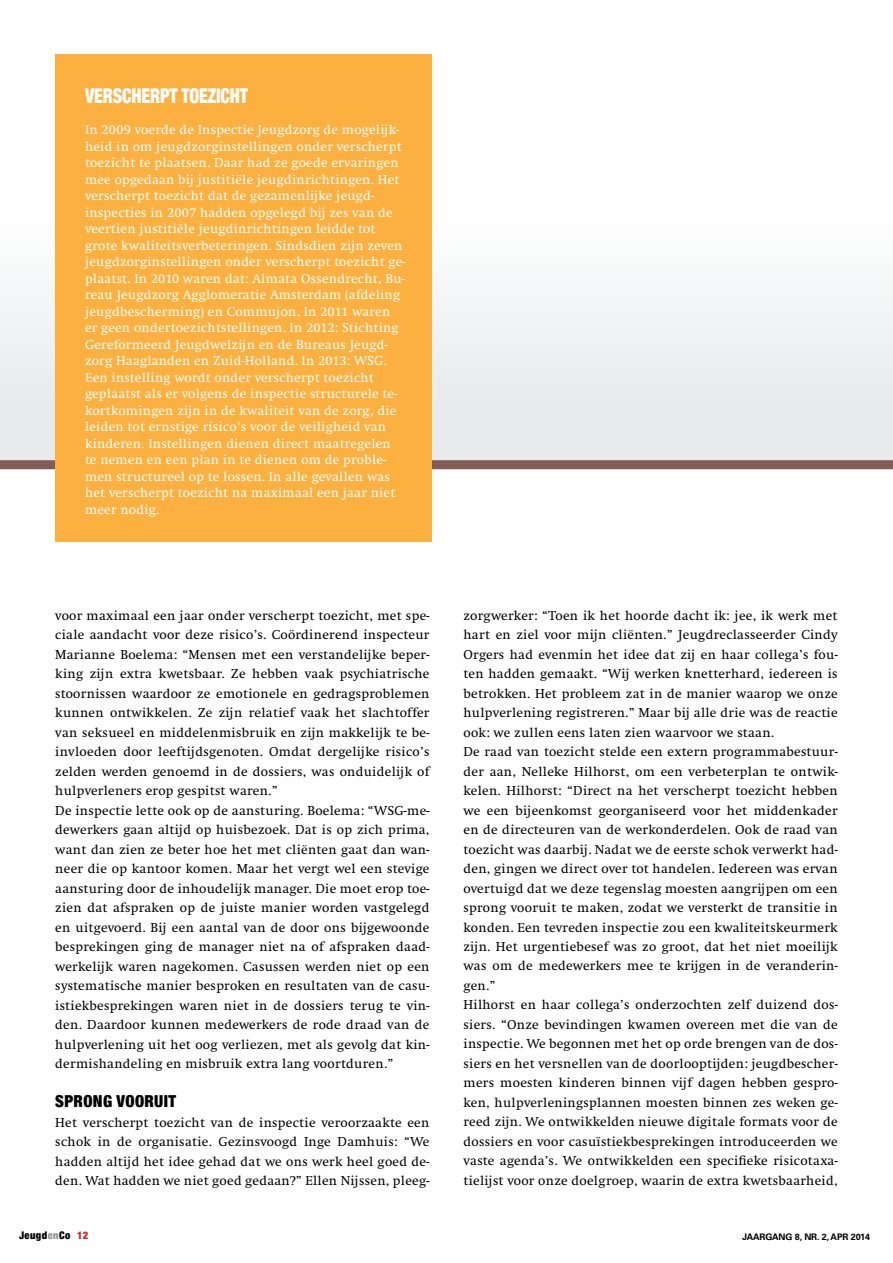
<style>
.page{position:relative;width:893px;height:1263px;background:#fff}
.page>*{position:absolute;margin:0;border:0;box-sizing:border-box;transform-origin:0 0}
.t1{font:900 condensed 20.4px "Helvetica Neue";color:#fff;scale:.87 1}
.t2{font:900 condensed 16.5px "Helvetica Neue";color:#000}
.t3{font:13.5px/19.5px "Swift";letter-spacing:.02em;color:#000}
.t4{font:13.5px/16.5px "Swift";letter-spacing:.015em;color:#fff}
.t5{font:900 condensed 10.5px "Helvetica Neue";letter-spacing:.04em;color:#000}
.t6{font:700 9px "Univers LT";letter-spacing:-.01em;color:#000}
.s1{color:#939598}
.s2{color:#d2232a}
</style>
<div class="page">
<div style="left:0;top:54px;width:893px;height:407px;background:linear-gradient(to bottom,#fff,#e7ebec)"></div>
<div style="left:0;top:460px;width:893px;height:9px;background:#825b55"></div>
<div style="left:55px;top:54px;width:377px;height:487px;background:#fbb040"></div>
<h1 class="t1" style="left:85px;top:79px;width:22px">VERSCHERPT</h1>
<h1 class="t1" style="left:181px;top:79px;width:11px">TOEZICHT</h1>
<p class="t4" style="left:85px;top:122px;width:322px">In 2009 voerde de Inspectie Jeugdzorg de mogelijk&shy;heid in om jeugdzorginstellingen onder verscherpt toezicht te plaatsen. Daar had ze goede ervaringen mee opgedaan bij justitiële jeugdinrichtingen. Het verscherpt toezicht dat de gezamenlijke jeugd&shy;inspecties in 2007 hadden opgelegd bij zes van de veertien justitiële jeugdinrichtingen leidde tot grote kwaliteitsverbeteringen. Sindsdien zijn zeven jeugdzorginstellingen onder verscherpt toezicht ge&shy;plaatst. In 2010 waren dat: Almata Ossendrecht, Bu&shy;reau Jeugdzorg Agglomeratie Amsterdam (afdeling jeugdbescherming) en Commujon. In 2011 waren er geen ondertoezichtstellingen. In 2012: Stichting Gereformeerd Jeugdwelzijn en de Bureaus Jeugd&shy;zorg Haaglanden en Zuid-Holland. In 2013: WSG.<br>Een instelling wordt onder verscherpt toezicht geplaatst als er volgens de inspectie structurele te&shy;kortkomingen zijn in de kwaliteit van de zorg, die leiden tot ernstige risico’s voor de veiligheid van kinderen. Instellingen dienen direct maatregelen te nemen en een plan in te dienen om de proble&shy;men structureel op te lossen. In alle gevallen was het verscherpt toezicht na maximaal een jaar niet meer nodig.</p>
<p class="t3" style="left:55px;top:606px;width:376px">voor maximaal een jaar onder verscherpt toezicht, met spe&shy;ciale aandacht voor deze risico’s. Coördinerend inspecteur Marianne Boelema: “Mensen met een verstandelijke beper&shy;king zijn extra kwetsbaar. Ze hebben vaak psychiatrische stoornissen waardoor ze emotionele en gedragsproblemen kunnen ontwikkelen. Ze zijn relatief vaak het slachtoffer van seksueel en middelenmisbruik en zijn makkelijk te be&shy;ïnvloeden door leeftijdsgenoten. Omdat dergelijke risico’s zelden werden genoemd in de dossiers, was onduidelijk of hulpverleners erop gespitst waren.”<br>De inspectie lette ook op de aansturing. Boelema: “WSG-me&shy;dewerkers gaan altijd op huisbezoek. Dat is op zich prima, want dan zien ze beter hoe het met cliënten gaat dan wan&shy;neer die op kantoor komen. Maar het vergt wel een stevige aansturing door de inhoudelijk manager. Die moet erop toe&shy;zien dat afspraken op de juiste manier worden vastgelegd en uitgevoerd. Bij een aantal van de door ons bijgewoonde besprekingen ging de manager niet na of afspraken daad&shy;werkelijk waren nagekomen. Casussen werden niet op een systematische manier besproken en resultaten van de casu&shy;ïstiekbesprekingen waren niet in de dossiers terug te vin&shy;den. Daardoor kunnen medewerkers de rode draad van de hulpverlening uit het oog verliezen, met als gevolg dat kin&shy;dermishandeling en misbruik extra lang voortduren.”</p>
<p class="t2" style="left:55px;top:1088px;width:20px">SPRONG</p>
<p class="t2" style="left:117px;top:1088px;width:10px">VOORUIT</p>
<p class="t3" style="left:55px;top:1113px;width:376px;text-align:justify">Het verscherpt toezicht van de inspectie veroorzaakte een schok in de organisatie. Gezinsvoogd Inge Damhuis: “We hadden altijd het idee gehad dat we ons werk heel goed de&shy;den. Wat hadden we niet goed gedaan?” Ellen Nijssen, pleeg-</p>
<p class="t3" style="left:463px;top:606px;width:376px">zorgwerker: “Toen ik het hoorde dacht ik: jee, ik werk met hart en ziel voor mijn cliënten.” Jeugdreclasseerder Cindy Orgers had evenmin het idee dat zij en haar collega’s fou&shy;ten hadden gemaakt. “Wij werken knetterhard, iedereen is betrokken. Het probleem zat in de manier waarop we onze hulpverlening registreren.” Maar bij alle drie was de reactie ook: we zullen eens laten zien waarvoor we staan.<br>De raad van toezicht stelde een extern programmabestuur&shy;der aan, Nelleke Hilhorst, om een verbeterplan te ontwik&shy;kelen. Hilhorst: “Direct na het verscherpt toezicht hebben we een bijeenkomst georganiseerd voor het middenkader en de directeuren van de werkonderdelen. Ook de raad van toezicht was daarbij. Nadat we de eerste schok verwerkt had&shy;den, gingen we direct over tot handelen. Iedereen was ervan overtuigd dat we deze tegenslag moesten aangrijpen om een sprong vooruit te maken, zodat we versterkt de transitie in konden. Een tevreden inspectie zou een kwaliteitskeurmerk zijn. Het urgentiebesef was zo groot, dat het niet moeilijk was om de medewerkers mee te krijgen in de veranderin&shy;gen.”<br>Hilhorst en haar collega’s onderzochten zelf duizend dos&shy;siers. “Onze bevindingen kwamen overeen met die van de inspectie. We begonnen met het op orde brengen van de dos&shy;siers en het versnellen van de doorlooptijden: jeugdbescher&shy;mers moesten kinderen binnen vijf dagen hebben gespro&shy;ken, hulpverleningsplannen moesten binnen zes weken ge&shy;reed zijn. We ontwikkelden nieuwe digitale formats voor de dossiers en voor casuïstiekbesprekingen introduceerden we vaste agenda’s. We ontwikkelden een specifieke risicotaxa&shy;tielijst voor onze doelgroep, waarin de extra kwetsbaarheid,</p>
<p class="t5" style="left:19px;top:1227px;width:71px">JEUGD<span class="s1">EN</span>CO <span class="s2">12</span></p>
<p class="t6" style="left:742px;top:1231px;width:129px">JAARGANG 8, NR. 2, APR 2014</p>
</div>
